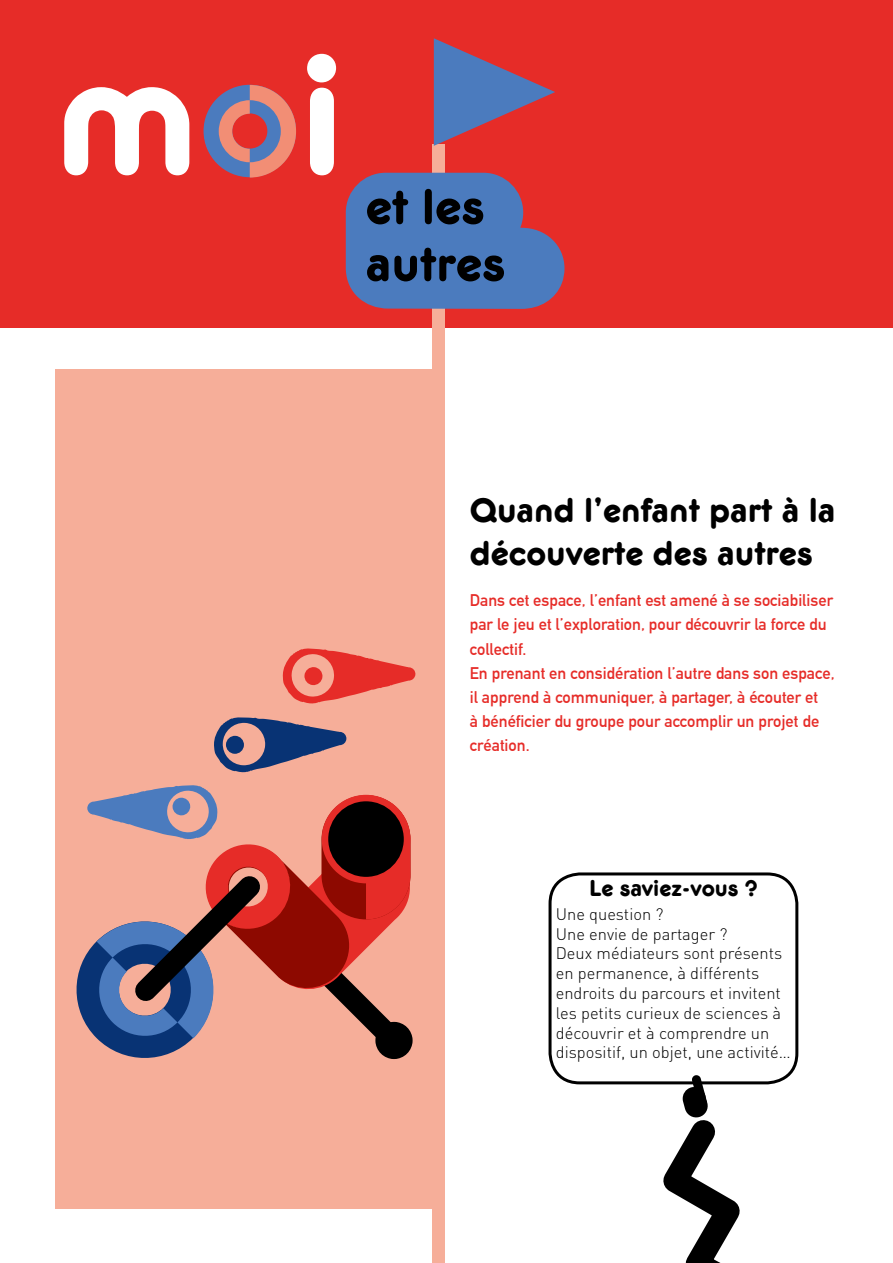
<style>
.page{position:relative;width:893px;height:1263px;background:#fff}
.page>*{position:absolute;margin:0;border:0;box-sizing:border-box;transform-origin:0 0}
.t1{font:500 180px "Frankfurter Com";color:#fff}
.t2{font:500 52.5px/57px "Frankfurter Com";color:#000}
.t3{font:500 36px/43.2px "Frankfurter Com";color:#000}
.t4{font:500 24px "Frankfurter Com";color:#000}
.t5{font:700 16.5px/24px "DIN Alternate";color:#e62c28}
.t6{font:300 16.5px/19.8px "DIN";color:#000}
</style>
<div class="page">
<div style="left:55px;top:370px;width:383px;height:839px;background:#f6ae99"></div>
<div style="left:0;top:0;width:893px;height:327px;background:#e62c28"></div>
<svg style="left:204px;top:85px;width:92px;height:93px"></svg>
<div style="left:432px;top:145px;width:13px;height:1118px;background:#f6ae99"></div>
<svg style="left:346px;top:173px;width:218px;height:136px"></svg>
<svg style="left:434px;top:38px;width:121px;height:108px"></svg>
<svg style="left:214px;top:717px;width:133px;height:56px"></svg>
<div style="left:226px;top:736px;width:18px;height:18px;background:#083374;border-radius:50%"></div>
<svg style="left:282px;top:648px;width:134px;height:56px"></svg>
<div style="left:304px;top:667px;width:19px;height:18px;background:#e62c28;border-radius:50%"></div>
<svg style="left:76px;top:785px;width:335px;height:275px"></svg>
<div style="left:375px;top:1022px;width:38px;height:37px;border:19px solid #000;border-radius:50%"></div>
<div style="left:549px;top:872px;width:249px;height:212px;border:3px solid #000;border-radius:30px"></div>
<svg style="left:643px;top:1075px;width:148px;height:188px"></svg>
<h1 class="t1" style="left:54px;top:13px;width:292px">moi</h1>
<h2 class="t2" style="left:366px;top:179px;width:141px">et les autres</h2>
<h3 class="t3" style="left:470px;top:489px;width:367px">Quand l’enfant part à la découverte des autres</h3>
<p class="t5" style="left:470px;top:587px;width:366px">Dans cet espace, l’enfant est amené à se sociabiliser par le jeu et l’exploration, pour découvrir la force du collectif.<br>En prenant en considération l’autre dans son espace, il apprend à communiquer, à partager, à écouter et<br>à bénéficier du groupe pour accomplir un projet de création.</p>
<h3 class="t4" style="left:589px;top:874px;width:170px">Le saviez-vous ?</h3>
<p class="t6" style="left:556px;top:904px;width:237px">Une question ?<br>Une envie de partager ?<br>Deux médiateurs sont présents en permanence, à différents endroits du parcours et invitent les petits curieux de sciences à découvrir et à comprendre un dispositif, un objet, une activité…</p>
</div>
